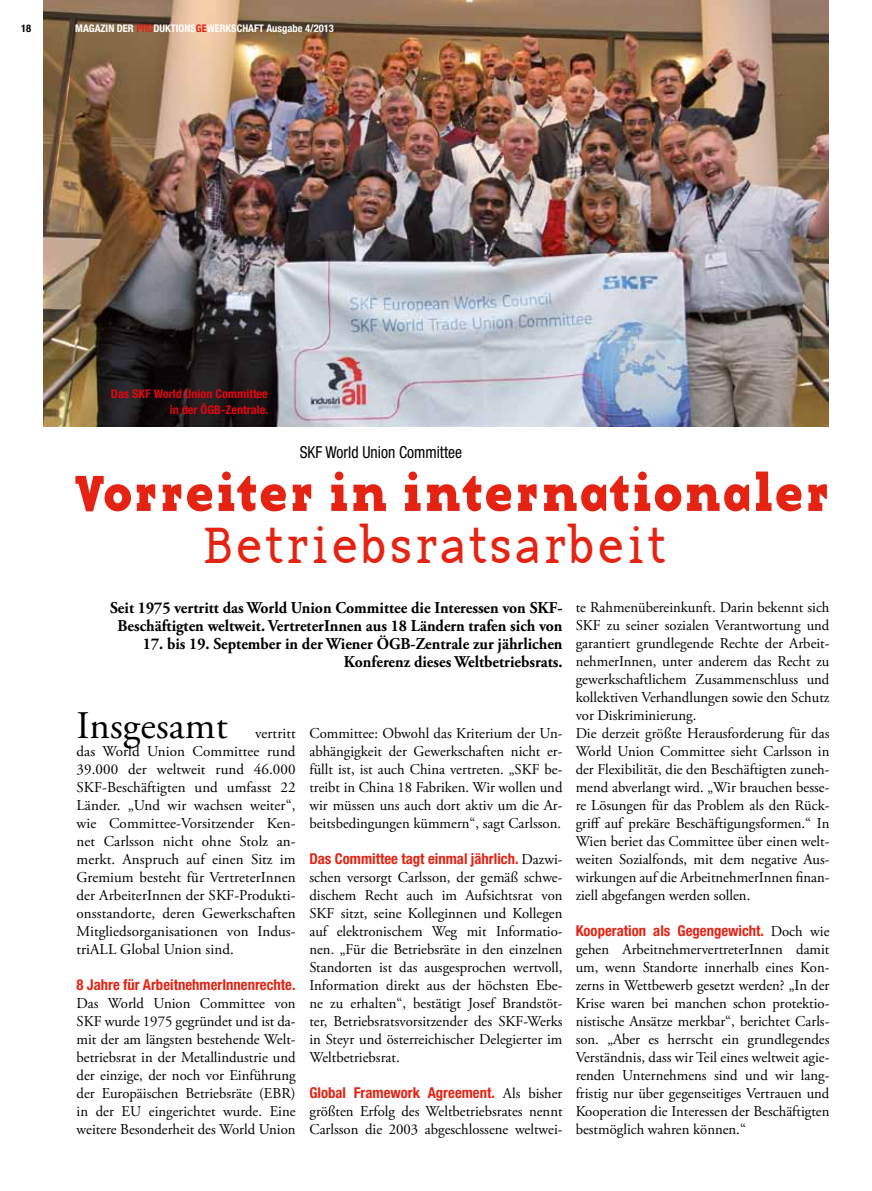
<style>
.page{position:relative;width:872px;height:1191px;background:#fff}
.page>*{position:absolute;margin:0;border:0;box-sizing:border-box;transform-origin:0 0}
.t1{font:52.5px "Base Twelve Serif B";color:#e42313}
.t2{font:52.5px "Base Twelve Serif";color:#e42313;scale:.95 1}
.t3{font:39px "Adobe Garamond Pro";letter-spacing:.005em;color:#000}
.t4{font:700 16.5px/18px "Adobe Garamond Pro";color:#000;text-align:center;scale:.95 1}
.t5{font:condensed 16.5px "Helvetica Neue LT Std";color:#000;scale:.95 1}
.t6{font:15px/18px "Adobe Garamond Pro";color:#000;text-align:justify}
.t7{font:700 condensed 15px "Helvetica Neue LT Std";color:#e42313}
.t8{font:700 condensed 12px/16.5px "Helvetica Neue LT Std";color:#e30613;text-align:right}
.t9{font:700 condensed 10.5px "Helvetica Neue LT Std";color:#fff}
.t10{font:700 condensed 10.5px "Helvetica Neue LT Std";color:#000}
.s1{color:#e42313}
.s2{font-family:"Adobe Garamond Pro";font-weight:400;font-stretch:normal;color:#000}
</style>
<div class="page">
<img style="left:43px;top:0;width:786px;height:426px">
<p class="t10" style="left:21px;top:22px;width:12px">18</p>
<p class="t9" style="left:75px;top:22px;width:48px">MAGAZIN DER</p>
<p class="t9" style="left:136px;top:22px;width:199px"><span class="s1">PRO</span> DUKTIONS<span class="s1">GE</span>WERKSCHAFT Ausgabe 4/2013</p>
<p class="t8" style="left:111px;top:385px;width:159px">Das SKF World Union Committee in der ÖGB-Zentrale.</p>
<p class="t5" style="left:300px;top:443px;width:172px">SKF World Union Committee</p>
<h1 class="t1" style="left:77px;top:456px;width:755px">Vorreiter in internationaler</h1>
<h1 class="t2" style="left:201px;top:513px;width:491px">Betriebsratsarbeit</h1>
<p class="t4" style="left:110px;top:598px;width:477px">Seit 1975 vertritt das World Union Committee die Interessen von SKF-<br>Beschäftigten weltweit. VertreterInnen aus 18 Ländern trafen sich von</p>
<p class="t4" style="left:143px;top:634px;width:443px;text-align:right">17. bis 19. September in der Wiener ÖGB-Zentrale zur jährlichen<br>Konferenz dieses Weltbetriebsrats.</p>
<p class="t6" style="left:575px;top:598px;width:255px;text-align:left">te Rahmenübereinkunft. Darin bekennt sich SKF zu seiner sozialen Verantwortung und garantiert grundlegende Rechte der Arbeit&shy;nehmerInnen, unter anderem das Recht zu gewerkschaftlichem Zusammenschluss und kollektiven Verhandlungen sowie den Schutz vor Diskriminierung.<br>Die derzeit größte Herausforderung für das World Union Committee sieht Carlsson in der Flexibilität, die den Beschäftigten zuneh&shy;mend abverlangt wird. „Wir brauchen besse&shy;re Lösungen für das Problem als den Rück&shy;griff auf prekäre Beschäftigungsformen.“ In Wien beriet das Committee über einen welt&shy;weiten Sozialfonds, mit dem negative Aus&shy;wirkungen auf die ArbeitnehmerInnen finan&shy;ziell abgefangen werden sollen.</p>
<p class="t7" style="left:575px;top:921px;width:255px">Kooperation als Gegengewicht. <span class="s2">Doch wie</span></p>
<p class="t6" style="left:575px;top:940px;width:255px">gehen ArbeitnehmervertreterInnen damit um, wenn Standorte innerhalb eines Kon&shy;zerns in Wettbewerb gesetzt werden? „In der Krise waren bei manchen schon protektio&shy;nistische Ansätze merkbar“, berichtet Carls&shy;son. „Aber es herrscht ein grundlegendes Verständnis, dass wir Teil eines weltweit agie&shy;renden Unternehmens sind und wir lang&shy;fristig nur über gegenseitiges Vertrauen und Kooperation die Interessen der Beschäftigten bestmöglich wahren können.“</p>
<h2 class="t3" style="left:77px;top:702px;width:153px">Insgesamt</h2>
<p class="t6" style="left:309px;top:724px;width:255px">Committee: Obwohl das Kriterium der Un&shy;abhängigkeit der Gewerkschaften nicht er&shy;füllt ist, ist auch China vertreten. „SKF be&shy;treibt in China 18 Fabriken. Wir wollen und wir müssen uns auch dort aktiv um die Ar&shy;beitsbedingungen kümmern“, sagt Carlsson.</p>
<p class="t7" style="left:309px;top:849px;width:255px">Das Committee tagt einmal jährlich. <span class="s2">Dazwi-</span></p>
<p class="t6" style="left:309px;top:868px;width:255px">schen versorgt Carlsson, der gemäß schwe&shy;dischem Recht auch im Aufsichtsrat von SKF sitzt, seine Kolleginnen und Kollegen auf elektronischem Weg mit Informatio&shy;nen. „Für die Betriebsräte in den einzelnen Standorten ist das ausgesprochen wertvoll, Information direkt aus der höchsten Ebe&shy;ne zu erhalten“, bestätigt Josef Brandstöt&shy;ter, Betriebsratsvorsitzender des SKF-Werks in Steyr und österreichischer Delegierter im Weltbetriebsrat.</p>
<p class="t7" style="left:309px;top:1083px;width:254px">Global Framework Agreement. <span class="s2">Als bisher</span></p>
<p class="t6" style="left:309px;top:1102px;width:255px">größten Erfolg des Weltbetriebsrates nennt<br>Carlsson die 2003 abgeschlossene weltwei-</p>
<p class="t6" style="left:77px;top:724px;width:221px;text-indent:178px">vertritt das World Union Committee rund 39.000 der weltweit rund 46.000<br>SKF-Beschäftigten und umfasst 22<br>Länder. „Und wir wachsen weiter“, wie Committee-Vorsitzender Ken&shy;net Carlsson nicht ohne Stolz an&shy;merkt. Anspruch auf einen Sitz im Gremium besteht für VertreterInnen der ArbeiterInnen der SKF-Produkti&shy;onsstandorte, deren Gewerkschaften Mitgliedsorganisationen von Indus&shy;triALL Global Union sind.</p>
<p class="t7" style="left:77px;top:975px;width:220px">8 Jahre für ArbeitnehmerInnenrechte.</p>
<p class="t6" style="left:77px;top:994px;width:221px">Das World Union Committee von SKF wurde 1975 gegründet und ist da&shy;mit der am längsten bestehende Welt&shy;betriebsrat in der Metallindustrie und der einzige, der noch vor Einführung der Europäischen Betriebsräte (EBR) in der EU eingerichtet wurde. Eine weitere Besonderheit des World Union</p>
</div>
